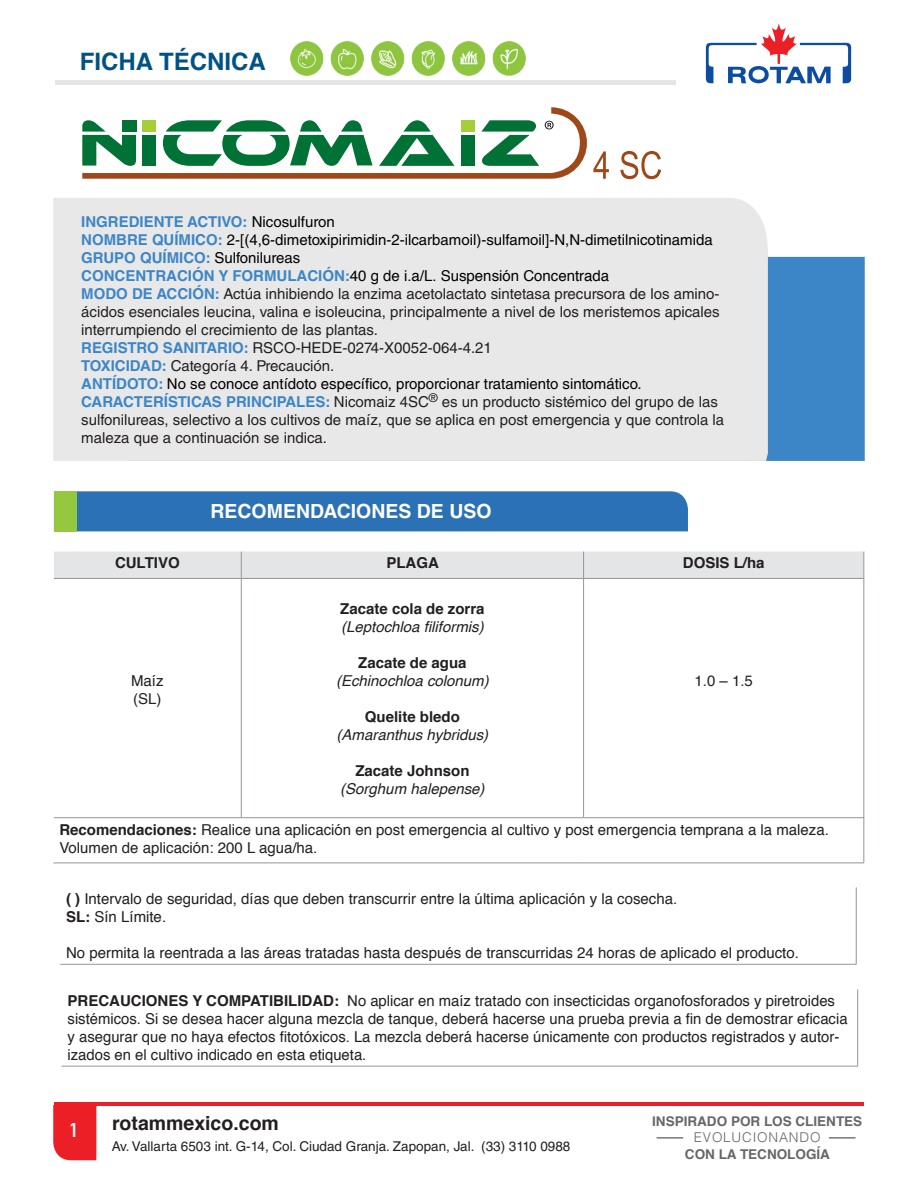
<style>
.page{position:relative;width:918px;height:1188px;background:#fff}
.page>*{position:absolute;margin:0;border:0;box-sizing:border-box;transform-origin:0 0}
.t1{font:700 24px "Helvetica";color:#005285}
.t2{font:700 19.5px "Helvetica LT Std";color:#fff}
.t3{font:700 19.5px "Helvetica";color:#231f20}
.t4{font:700 19.5px "DIN Condensed";color:#fff;scale:1.1 1}
.t5{font:15px/18px "Helvetica";color:#231f20}
.t6{font:15px/18px "Helvetica LT Std";color:#231f20;text-align:justify}
.t7{font:15px "Helvetica LT Std";color:#000}
.t8{font:italic 15px "Helvetica";color:#231f20}
.t9{font:700 15px "Helvetica";color:#231f20}
.t10{font:15px "Helvetica";color:#000}
.t11{font:700 15px "Helvetica LT Std";color:#3c86c7}
.t12{font:13.5px "Helvetica LT Std";color:#231f20}
.t13{font:700 13.5px "Helvetica";color:#67676a}
.t14{font:300 13.5px "Helvetica";letter-spacing:.06em;color:#67676a}
.s1{font-weight:400;color:#000}
.s2{font-weight:700;color:#3c86c7}
.s3{font-weight:700}
</style>
<div class="page">
<svg style="left:705px;top:23px;width:147px;height:61px"></svg>
<hr style="left:55px;top:80px;width:620px;height:4px;background:#e4e5e7">
<hr style="left:54px;top:1103px;width:810px;height:3px;background:#ed1f26">
<div style="left:53px;top:1105px;width:43px;height:55px;background:#ed1f26"></div>
<hr style="left:657px;top:1137px;width:26px;height:2px;background:#231f20">
<hr style="left:829px;top:1137px;width:27px;height:2px;background:#231f20">
<img style="left:291px;top:41px;width:234px;height:34px">
<div style="left:769px;top:257px;width:96px;height:204px;background:#3c86c7"></div>
<div style="left:53px;top:198px;width:716px;height:263px;background:#e9e8e8"></div>
<div style="left:76px;top:491px;width:612px;height:40px;background:#2b71b5"></div>
<div style="left:54px;top:491px;width:22px;height:40px;background:#93c83f"></div>
<hr style="left:54px;top:578px;width:187px;height:1px;background:#939598">
<hr style="left:241px;top:578px;width:343px;height:1px;background:#939598">
<hr style="left:241px;top:579px;width:1px;height:239px;background:#939598">
<hr style="left:584px;top:578px;width:280px;height:1px;background:#939598">
<hr style="left:583px;top:579px;width:1px;height:239px;background:#939598">
<hr style="left:864px;top:579px;width:1px;height:239px;background:#939598">
<hr style="left:54px;top:817px;width:187px;height:1px;background:#939598">
<hr style="left:241px;top:817px;width:343px;height:1px;background:#939598">
<hr style="left:584px;top:817px;width:280px;height:1px;background:#939598">
<hr style="left:864px;top:818px;width:1px;height:45px;background:#939598">
<hr style="left:53px;top:863px;width:188px;height:1px;background:#939598">
<hr style="left:241px;top:863px;width:343px;height:1px;background:#939598">
<hr style="left:584px;top:863px;width:280px;height:1px;background:#939598">
<div style="left:54px;top:551px;width:811px;height:27px;background:#e4e5e7"></div>
<hr style="left:241px;top:551px;width:343px;height:1px;background:#fff">
<hr style="left:584px;top:551px;width:280px;height:1px;background:#fff">
<hr style="left:856px;top:887px;width:1px;height:77px;background:#939598">
<hr style="left:60px;top:964px;width:796px;height:1px;background:#939598">
<svg style="left:593px;top:151px;width:16px;height:28px"></svg>
<svg style="left:621px;top:151px;width:40px;height:28px"></svg>
<svg style="left:82px;top:107px;width:505px;height:72px"></svg>
<hr style="left:857px;top:989px;width:1px;height:77px;background:#939598">
<hr style="left:61px;top:1066px;width:797px;height:1px;background:#939598">
<hr style="left:61px;top:989px;width:797px;height:1px;background:#fff">
<h1 class="t1" style="left:80px;top:42px;width:187px">FICHA TÉCNICA</h1>
<p class="t11" style="left:81px;top:212px;width:255px">INGREDIENTE ACTIVO: <span class="s1">Nicosulfuron</span></p>
<p class="t7" style="left:81px;top:231px;width:633px"><span class="s2">NOMBRE QUÍMICO:</span> 2-[(4,6-dimetoxipirimidin-2-ilcarbamoil)-sulfamoil]-N,N-dimetilnicotinamida</p>
<p class="t11" style="left:81px;top:248px;width:221px">GRUPO QUÍMICO: <span class="s1">Sulfonilureas</span></p>
<p class="t10" style="left:81px;top:264px;width:529px"><span class="s2">CONCENTRACIÓN Y FORMULACIÓN:</span>40 g de i.a/L. Suspensión Concentrada</p>
<p class="t6" style="left:81px;top:284px;width:640px"><span class="s2">MODO DE ACCIÓN:</span> Actúa inhibiendo la enzima acetolactato sintetasa precursora de los amino&shy;ácidos esenciales leucina, valina e isoleucina, principalmente a nivel de los meristemos apicales interrumpiendo el crecimiento de las plantas.</p>
<p class="t6" style="left:81px;top:338px;width:412px"><span class="s2">REGISTRO SANITARIO:</span> RSCO-HEDE-0274-X0052-064-4.21</p>
<p class="t6" style="left:81px;top:356px;width:255px"><span class="s2">TOXICIDAD:</span> Categoría 4. Precaución.</p>
<p class="t7" style="left:81px;top:375px;width:562px"><span class="s2">ANTÍDOTO:</span> No se conoce antídoto específico, proporcionar tratamiento sintomático.</p>
<p class="t6" style="left:81px;top:392px;width:644px;text-align:left"><span class="s2">CARACTERÍSTICAS PRINCIPALES:</span> Nicomaiz 4SC<sup>®</sup> es un producto sistémico del grupo de las sulfonilureas, selectivo a los cultivos de maíz, que se aplica en post emergencia y que controla la maleza que a continuación se indica.</p>
<p class="t2" style="left:210px;top:499px;width:283px">RECOMENDACIONES DE USO</p>
<p class="t9" style="left:115px;top:551px;width:66px">CULTIVO</p>
<p class="t9" style="left:386px;top:551px;width:54px">PLAGA</p>
<p class="t9" style="left:683px;top:551px;width:83px">DOSIS L/ha</p>
<p class="t5" style="left:131px;top:672px;width:34px">Maíz</p>
<p class="t5" style="left:133px;top:690px;width:30px">(SL)</p>
<p class="t9" style="left:340px;top:596px;width:146px">Zacate cola de zorra</p>
<p class="t8" style="left:341px;top:615px;width:144px">(Leptochloa filiformis)</p>
<p class="t9" style="left:358px;top:650px;width:110px">Zacate de agua</p>
<p class="t8" style="left:336px;top:669px;width:154px">(Echinochloa colonum)</p>
<p class="t9" style="left:365px;top:704px;width:97px">Quelite bledo</p>
<p class="t8" style="left:337px;top:723px;width:153px">(Amaranthus hybridus)</p>
<p class="t9" style="left:355px;top:758px;width:116px">Zacate Johnson</p>
<p class="t8" style="left:340px;top:777px;width:146px">(Sorghum halepense)</p>
<p class="t5" style="left:695px;top:672px;width:60px">1.0 – 1.5</p>
<p class="t5" style="left:59px;top:821px;width:771px"><span class="s3">Recomendaciones:</span> Realice una aplicación en post emergencia al cultivo y post emergencia temprana a la maleza.<br>Volumen de aplicación: 200 L agua/ha.</p>
<p class="t5" style="left:66px;top:890px;width:613px"><span class="s3">( )</span> Intervalo de seguridad, días que deben transcurrir entre la última aplicación y la cosecha.</p>
<p class="t5" style="left:66px;top:908px;width:102px"><span class="s3">SL:</span> Sín Límite.</p>
<p class="t5" style="left:66px;top:944px;width:734px">No permita la reentrada a las áreas tratadas hasta después de transcurridas 24 horas de aplicado el producto.</p>
<p class="t5" style="left:68px;top:992px;width:781px"><span class="s3">PRECAUCIONES Y COMPATIBILIDAD:</span> No aplicar en maíz tratado con insecticidas organofosforados y piretroides sistémicos. Si se desea hacer alguna mezcla de tanque, deberá hacerse una prueba previa a fin de demostrar eficacia y asegurar que no haya efectos fitotóxicos. La mezcla deberá hacerse únicamente con productos registrados y autor&shy;izados en el cultivo indicado en esta etiqueta.</p>
<h2 class="t4" style="left:70px;top:1118px;width:9px">1</h2>
<h2 class="t3" style="left:112px;top:1108px;width:168px">rotammexico.com</h2>
<p class="t12" style="left:112px;top:1138px;width:460px">Av. Vallarta 6503 int. G-14, Col. Ciudad Granja. Zapopan, Jal. (33) 3110 0988</p>
<p class="t13" style="left:652px;top:1111px;width:212px">INSPIRADO POR LOS CLIENTES</p>
<p class="t14" style="left:694px;top:1126px;width:128px">EVOLUCIONANDO</p>
<p class="t13" style="left:685px;top:1143px;width:147px">CON LA TECNOLOGÍA</p>
</div>
